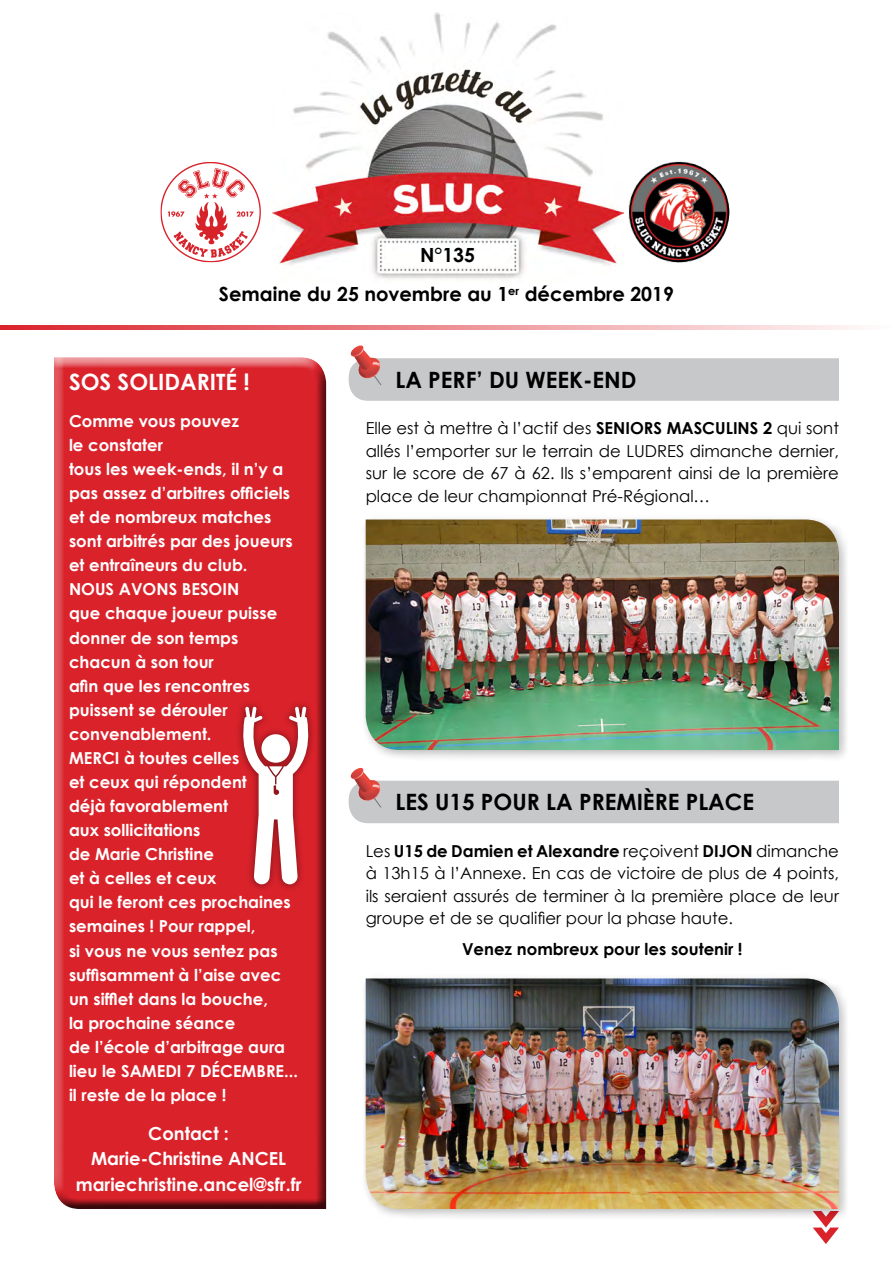
<style>
.page{position:relative;width:893px;height:1263px;background:#fff}
.page>*{position:absolute;margin:0;border:0;box-sizing:border-box;transform-origin:0 0}
.t1{font:700 22.5px "Century Gothic";color:#000}
.t2{font:700 22.5px "Century Gothic";color:#fff}
.t3{font:700 19.5px/38.7px "Century Gothic";color:#000;text-align:center}
.t4{font:700 18px/25.7px "Century Gothic";color:#fff;text-align:center}
.t5{font:700 16.5px/24px "Century Gothic";color:#fff}
.t6{font:16.5px/22.5px "Century Gothic";color:#000;text-align:justify}
.t7{font:700 16.5px "Century Gothic";color:#000}
.s1{font-weight:700}
</style>
<div class="page">
<svg style="left:0;top:325px;width:855px;height:5px;background:#eb8a8f"></svg>
<img style="left:272px;top:13px;width:352px;height:266px">
<svg style="left:160px;top:162px;width:101px;height:100px"></svg>
<img style="left:628px;top:161px;width:102px;height:102px;border-radius:51px">
<svg style="left:813px;top:1220px;width:26px;height:24px"></svg>
<svg style="left:349px;top:345px;width:490px;height:56px"></svg>
<svg style="left:349px;top:768px;width:490px;height:55px"></svg>
<div style="left:361px;top:515px;width:489px;height:246px;background:#000;opacity:.25"></div>
<img style="left:366px;top:519px;width:473px;height:231px">
<div style="left:361px;top:974px;width:489px;height:246px;background:#000;opacity:.25"></div>
<img style="left:366px;top:978px;width:473px;height:231px">
<div style="left:50px;top:362px;width:287px;height:847px;background:#000;opacity:.75"></div>
<div style="left:235px;top:699px;width:81px;height:193px;background:#000;opacity:.4"></div>
<svg style="left:239px;top:707px;width:73px;height:178px"></svg>
<div style="left:261px;top:734px;width:29px;height:29px;background:#fff;border-radius:50%"></div>
<p class="t3" style="left:219px;top:235px;width:457px">N°135<br>Semaine du 25 novembre au 1<sup>er</sup> décembre 2019</p>
<h1 class="t2" style="left:69px;top:365px;width:182px">SOS SOLIDARITÉ !</h1>
<p class="t5" style="left:69px;top:408px;width:225px">Comme vous pouvez<br>le constater<br>tous les week-ends, il n’y a pas assez d’arbitres officiels et de nombreux matches sont arbitrés par des joueurs et entraîneurs du club.<br>Nous</p>
<p class="t5" style="left:69px;top:577px;width:223px;text-indent:50px">AVONS BESOIN<br>que chaque joueur puisse donner de son temps chacun à son tour<br>afin que les rencontres puissent se dérouler convenablement.<br>MERCI à toutes celles<br>et ceux qui répondent<br>déjà favorablement<br>aux sollicitations<br>de Marie Christine<br>et à celles et ceux<br>qui le feront ces prochaines semaines ! Pour rappel,<br>si vous ne vous sentez pas suffisamment à l’aise avec un sifflet dans la bouche,<br>la prochaine séance<br>de l’école d’arbitrage aura lieu le samedi</p>
<p class="t5" style="left:186px;top:1058px;width:26px">7 décembre</p>
<p class="t5" style="left:284px;top:1058px;width:15px">...</p>
<p class="t5" style="left:69px;top:1082px;width:159px">il reste de la place !</p>
<p class="t4" style="left:76px;top:1119px;width:227px">Contact :<br>Marie-Christine ANCEL mariechristine.ancel@sfr.fr</p>
<h1 class="t1" style="left:395px;top:363px;width:243px">LA PERF’ DU WEEK-END</h1>
<p class="t6" style="left:366px;top:417px;width:475px">Elle est à mettre à l’actif des <span class="s1">SENIORS MASCULINS 2</span> qui sont allés l’emporter sur le terrain de LUDRES dimanche dernier, sur le score de 67 à 62. Ils s’emparent ainsi de la première place de leur championnat Pré-Régional…</p>
<h1 class="t1" style="left:395px;top:785px;width:101px">LES U15 pour</h1>
<h1 class="t1" style="left:546px;top:785px;width:46px">la premi</h1>
<h1 class="t1" style="left:643px;top:785px;width:57px">ère place</h1>
<p class="t6" style="left:366px;top:839px;width:475px">Les <span class="s1">U15 de Damien et Alexandre</span> reçoivent <span class="s1">Dijon</span> dimanche à 13h15 à l’Annexe. En cas de victoire de plus de 4 points, ils seraient assurés de terminer à la première place de leur groupe et de se qualifier pour la phase haute.</p>
<p class="t7" style="left:462px;top:936px;width:282px">Venez nombreux pour les soutenir !</p>
</div>
